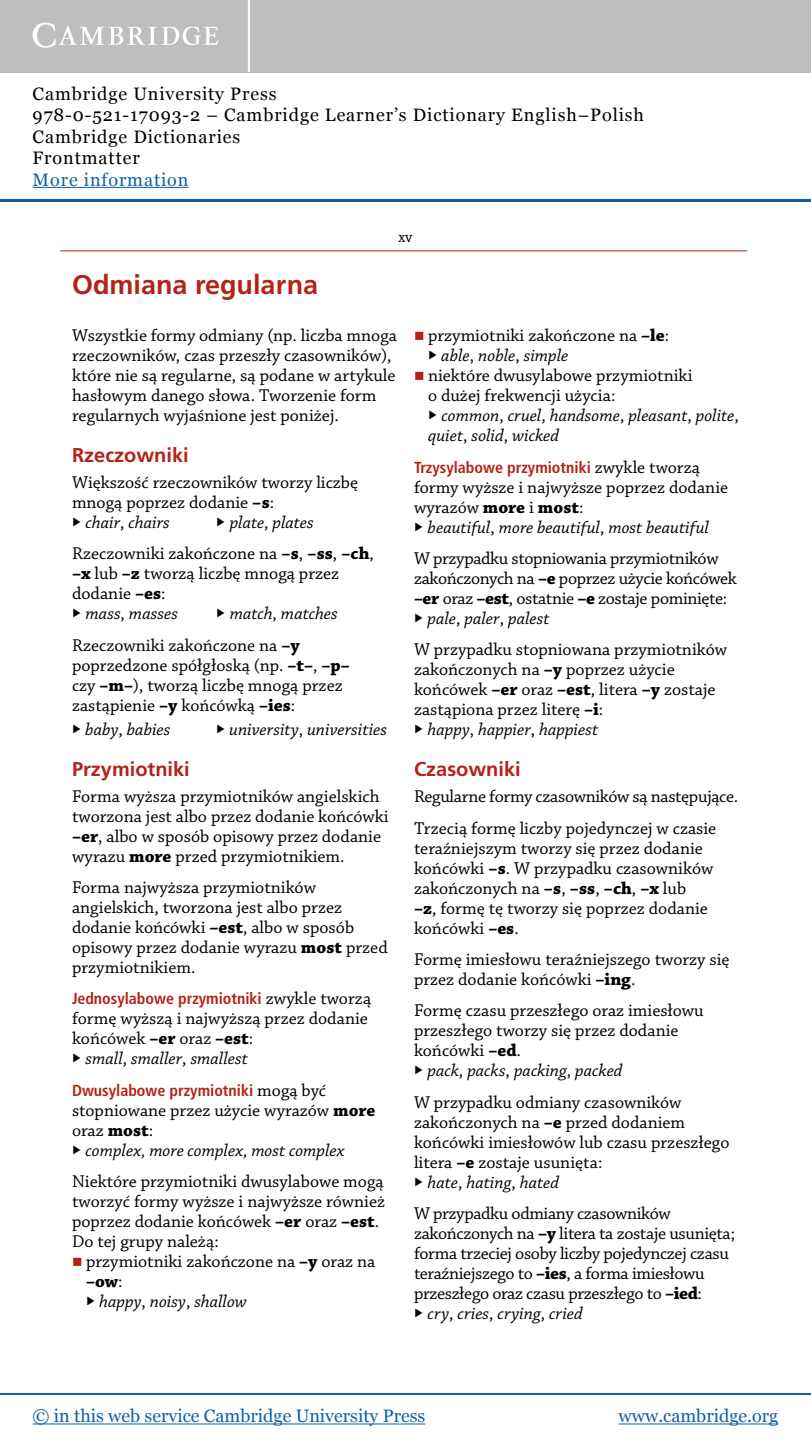
<style>
.page{position:relative;width:811px;height:1455px;background:#fff}
.page>*{position:absolute;margin:0;border:0;box-sizing:border-box;transform-origin:0 0}
.t1{font:700 27px "Frutiger LTACE";color:#b32317}
.t2{font:700 20px "Frutiger LTACE";color:#b32317}
.t3{font:18px/20px "Chaparral Pro";color:#000}
.t4{font:18px/20px "Chaparral Pro";letter-spacing:-.02em;color:#000}
.t5{font:italic 18px/20px "Chaparral Pro";color:#000}
.t6{font:18px/21.4px "Georgia";letter-spacing:.05em;color:#000}
.t7{font:18px "Georgia";color:#115fa4}
.t8{font:18px "Georgia";letter-spacing:.05em;color:#115fa4}
.t9{font:700 condensed 16px "Frutiger LT Std";color:#b32317}
.t10{font:14px "Le Monde Courrier Std";color:#000}
.s1{font-weight:700}
.s2{font-style:normal}
.s3{font-style:italic}
.s4{font-family:"Chaparral Pro";font-weight:400;font-stretch:normal;font-size:18px;color:#000}
.s5{color:#b32317}
</style>
<div class="page">
<div style="left:0;top:0;width:811px;height:72px;background:#bcbec0"></div>
<hr style="left:248px;top:0;width:2px;height:72px;background:#fff">
<svg style="left:33px;top:23px;width:186px;height:25px"></svg>
<hr style="left:33px;top:187px;width:155px;height:1px;background:#115fa4">
<hr style="left:0;top:200px;width:811px;height:2px;background:#115fa4">
<hr style="left:0;top:1393px;width:811px;height:2px;background:#115fa4">
<hr style="left:33px;top:1423px;width:392px;height:1px;background:#115fa4">
<hr style="left:618px;top:1423px;width:160px;height:1px;background:#115fa4">
<hr style="left:60px;top:251px;width:687px;height:1px;background:#b32317">
<p class="t6" style="left:33px;top:83px;width:613px">Cambridge University Press<br>978-0-521-17093-2 – Cambridge Learner’s Dictionary English–Polish Cambridge Dictionaries<br>Frontmatter</p>
<p class="t8" style="left:33px;top:169px;width:157px">More information</p>
<p class="t10" style="left:398px;top:229px;width:16px">xv</p>
<h1 class="t1" style="left:72px;top:269px;width:248px">Odmiana regularna</h1>
<p class="t3" style="left:72px;top:326px;width:326px">Wszystkie formy odmiany (np. liczba mnoga rzeczowników, czas przeszły czasowników), które nie są regularne, są podane w artykule hasłowym danego słowa. Tworzenie form regularnych wyjaśnione jest poniżej.</p>
<p class="t2" style="left:72px;top:444px;width:118px">Rzeczowniki</p>
<p class="t3" style="left:72px;top:473px;width:288px">Większość rzeczowników tworzy liczbę mnogą poprzez dodanie <span class="s1">–s</span>:</p>
<p class="t5" style="left:72px;top:513px;width:99px">✓ chair<span class="s2">,</span> chairs</p>
<p class="t3" style="left:72px;top:507px;width:303px;line-height:31.4px;text-indent:144px">✓ <span class="s3">plate</span>, <span class="s3">plates<br></span>Rzeczowniki zakończone na <span class="s1">–s</span>, <span class="s1">–ss</span>, <span class="s1">–ch</span>,</p>
<p class="t3" style="left:72px;top:564px;width:269px"><span class="s1">–x</span> lub <span class="s1">–z</span> tworzą liczbę mnogą przez dodanie <span class="s1">–es</span>:</p>
<p class="t5" style="left:72px;top:604px;width:107px">✓ mass<span class="s2">,</span> masses</p>
<p class="t3" style="left:72px;top:599px;width:267px;line-height:31.4px;text-indent:144px">✓ <span class="s3">match</span>, <span class="s3">matches<br></span>Rzeczowniki zakończone na <span class="s1">–y</span></p>
<p class="t3" style="left:72px;top:656px;width:279px">poprzedzone spółgłoską (np. <span class="s1">–t–</span>, <span class="s1">–p– </span>czy <span class="s1">–m–</span>), tworzą liczbę mnogą przez zastąpienie <span class="s1">–y</span> końcówką <span class="s1">–ies</span>:</p>
<p class="t5" style="left:72px;top:720px;width:100px">✓ baby<span class="s2">,</span> babies</p>
<p class="t5" style="left:216px;top:720px;width:172px">✓ university<span class="s2">,</span> universities</p>
<p class="t2" style="left:72px;top:757px;width:119px">Przymiotniki</p>
<p class="t3" style="left:72px;top:786px;width:318px">Forma wyższa przymiotników angielskich tworzona jest albo przez dodanie końcówki <span class="s1">–er</span>, albo w sposób opisowy przez dodanie wyrazu <span class="s1">more</span> przed przymiotnikiem.</p>
<p class="t3" style="left:72px;top:878px;width:317px">Forma najwyższa przymiotników angielskich, tworzona jest albo przez dodanie końcówki <span class="s1">–est</span>, albo w sposób opisowy przez dodanie wyrazu <span class="s1">most</span> przed przymiotnikiem.</p>
<p class="t9" style="left:72px;top:989px;width:301px">Jednosylabowe przymiotniki <span class="s4">zwykle tworzą</span></p>
<p class="t3" style="left:72px;top:1009px;width:297px">formę wyższą i najwyższą przez dodanie końcówek <span class="s1">–er</span> oraz <span class="s1">–est</span>:</p>
<p class="t5" style="left:72px;top:1049px;width:177px">✓ small<span class="s2">,</span> smaller<span class="s2">,</span> smallest</p>
<p class="t9" style="left:72px;top:1080px;width:256px">Dwusylabowe przymiotniki <span class="s4">mogą być</span></p>
<p class="t3" style="left:72px;top:1100px;width:305px">stopniowane przez użycie wyrazów <span class="s1">more </span>oraz <span class="s1">most</span>:</p>
<p class="t3" style="left:72px;top:1135px;width:313px;line-height:31.4px">✓ <span class="s3">complex, more complex, most complex<br></span>Niektóre przymiotniki dwusylabowe mogą</p>
<p class="t3" style="left:72px;top:1192px;width:314px">tworzyć formy wyższe i najwyższe również poprzez dodanie końcówek <span class="s1">–er</span> oraz <span class="s1">–est</span>.<br>Do tej grupy należą:</p>
<p class="t3" style="left:86px;top:1252px;width:291px;text-indent:-14px"><span class="s5">■</span> przymiotniki zakończone na <span class="s1">–y</span> oraz na <span class="s1">–ow</span>:</p>
<p class="t5" style="left:86px;top:1292px;width:163px">✓ happy<span class="s2">,</span> noisy<span class="s2">,</span> shallow</p>
<p class="t3" style="left:414px;top:326px;width:257px"><span class="s5">■</span> przymiotniki zakończone na <span class="s1">–le</span>:</p>
<p class="t5" style="left:428px;top:346px;width:142px">✓ able<span class="s2">,</span> noble<span class="s2">,</span> simple</p>
<p class="t3" style="left:428px;top:366px;width:266px;text-indent:-14px"><span class="s5">■</span> niektóre dwusylabowe przymiotniki o dużej frekwencji użycia:</p>
<p class="t5" style="left:428px;top:406px;width:312px">✓ common<span class="s2">,</span> cruel<span class="s2">,</span> handsome<span class="s2">,</span> pleasant<span class="s2">,</span> polite<span class="s2">, </span>quiet<span class="s2">,</span> solid<span class="s2">,</span> wicked</p>
<p class="t9" style="left:414px;top:458px;width:287px">Trzysylabowe przymiotniki <span class="s4">zwykle tworzą</span></p>
<p class="t3" style="left:414px;top:478px;width:316px">formy wyższe i najwyższe poprzez dodanie wyrazów <span class="s1">more</span> i <span class="s1">most</span>:</p>
<p class="t4" style="left:414px;top:512px;width:306px;line-height:31.4px">✓ <span class="s3">beautiful</span>, <span class="s3">more beautiful</span>, <span class="s3">most beautiful<br></span>W przypadku stopniowania przymiotników</p>
<p class="t4" style="left:414px;top:569px;width:324px">zakończonych na <span class="s1">–e</span> poprzez użycie końcówek <span class="s1">–er</span> oraz <span class="s1">–est</span>, ostatnie <span class="s1">–e</span> zostaje pominięte:</p>
<p class="t3" style="left:414px;top:603px;width:314px;line-height:31.4px">✓ <span class="s3">pale</span>, <span class="s3">paler</span>, <span class="s3">palest<br></span>W przypadku stopniowana przymiotników</p>
<p class="t3" style="left:414px;top:660px;width:303px">zakończonych na <span class="s1">–y</span> poprzez użycie końcówek <span class="s1">–er</span> oraz <span class="s1">–est</span>, litera <span class="s1">–y</span> zostaje zastąpiona przez literę <span class="s1">–i</span>:</p>
<p class="t5" style="left:414px;top:720px;width:186px">✓ happy<span class="s2">,</span> happier<span class="s2">,</span> happiest</p>
<p class="t2" style="left:414px;top:758px;width:108px">Czasowniki</p>
<p class="t3" style="left:414px;top:781px;width:326px;line-height:31.4px">Regularne formy czasowników są następujące.<br>Trzecią formę liczby pojedynczej w czasie</p>
<p class="t3" style="left:414px;top:838px;width:301px">teraźniejszym tworzy się przez dodanie końcówki <span class="s1">–s</span>. W przypadku czasowników zakończonych na <span class="s1">–s</span>, <span class="s1">–ss</span>, <span class="s1">–ch</span>, <span class="s1">–x</span> lub<br><span class="s1">–z</span>, formę tę tworzy się poprzez dodanie końcówki <span class="s1">–es</span>.</p>
<p class="t3" style="left:414px;top:950px;width:317px">Formę imiesłowu teraźniejszego tworzy się przez dodanie końcówki <span class="s1">–ing</span>.</p>
<p class="t3" style="left:414px;top:1001px;width:291px">Formę czasu przeszłego oraz imiesłowu przeszłego tworzy się przez dodanie końcówki <span class="s1">–ed</span>.</p>
<p class="t3" style="left:414px;top:1055px;width:269px;line-height:31.4px">✓ <span class="s3">pack</span>, <span class="s3">packs</span>, <span class="s3">packing</span>, <span class="s3">packed<br></span>W przypadku odmiany czasowników</p>
<p class="t3" style="left:414px;top:1112px;width:317px">zakończonych na <span class="s1">–e</span> przed dodaniem końcówki imiesłowów lub czasu przeszłego litera <span class="s1">–e</span> zostaje usunięta:</p>
<p class="t4" style="left:414px;top:1167px;width:258px;line-height:31.4px">✓ <span class="s3">hate</span>, <span class="s3">hating</span>, <span class="s3">hated<br></span>W przypadku odmiany czasowników</p>
<p class="t4" style="left:414px;top:1224px;width:322px">zakończonych na <span class="s1">–y</span> litera ta zostaje usunięta; forma trzeciej osoby liczby pojedynczej czasu teraźniejszego to <span class="s1">–ies</span>, a forma imiesłowu przeszłego oraz czasu przeszłego to <span class="s1">–ied</span>:</p>
<p class="t5" style="left:414px;top:1304px;width:170px">✓ cry<span class="s2">,</span> cries<span class="s2">,</span> crying<span class="s2">,</span> cried</p>
<p class="t7" style="left:33px;top:1405px;width:394px">© in this web service Cambridge University Press</p>
<p class="t7" style="left:618px;top:1405px;width:161px">www.cambridge.org</p>
</div>
